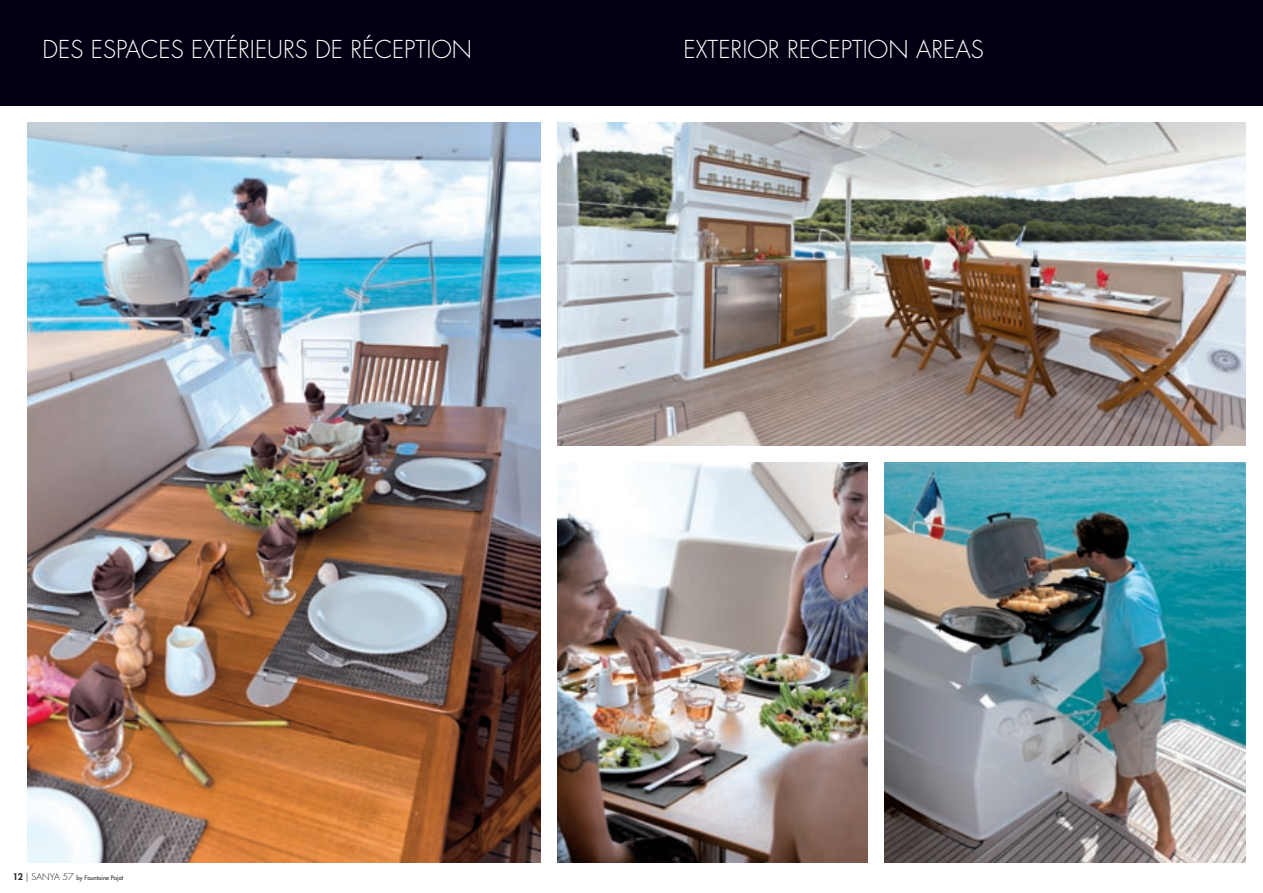
<style>
.page{position:relative;width:1263px;height:893px;background:#fff}
.page>*{position:absolute;margin:0;border:0;box-sizing:border-box;transform-origin:0 0}
.t1{font:300 24px "Futura";color:#fff}
.t2{font:300 9px "Futura";color:#231f20}
.t3{font:6px "Futura";color:#231f20}
.s1{font-weight:800}
.s2{font-weight:300;font-size:9px}
</style>
<div class="page">
<div style="left:0;top:0;width:1263px;height:106px;background:#000012"></div>
<img style="left:28px;top:122px;width:512px;height:740px">
<img style="left:884px;top:463px;width:362px;height:399px">
<img style="left:557px;top:463px;width:310px;height:399px">
<img style="left:557px;top:122px;width:689px;height:324px">
<p class="t1" style="left:43px;top:35px;width:14px">DES</p>
<p class="t1" style="left:91px;top:35px;width:65px">ESPACES</p>
<p class="t1" style="left:191px;top:35px;width:60px">EXTÉRIEURS</p>
<p class="t1" style="left:315px;top:35px;width:73px">DE RÉCEPTIO</p>
<p class="t1" style="left:452px;top:35px;width:22px">N</p>
<p class="t1" style="left:684px;top:35px;width:37px">EXTERIOR</p>
<p class="t1" style="left:787px;top:35px;width:14px">RECEPTIO</p>
<p class="t1" style="left:888px;top:35px;width:93px">N AREAS</p>
<p class="t2" style="left:13px;top:871px;width:31px"><span class="s1">12</span> | SANYA</p>
<p class="t3" style="left:63px;top:874px;width:62px"><span class="s2">57</span> by Fountaine Pajot</p>
</div>
